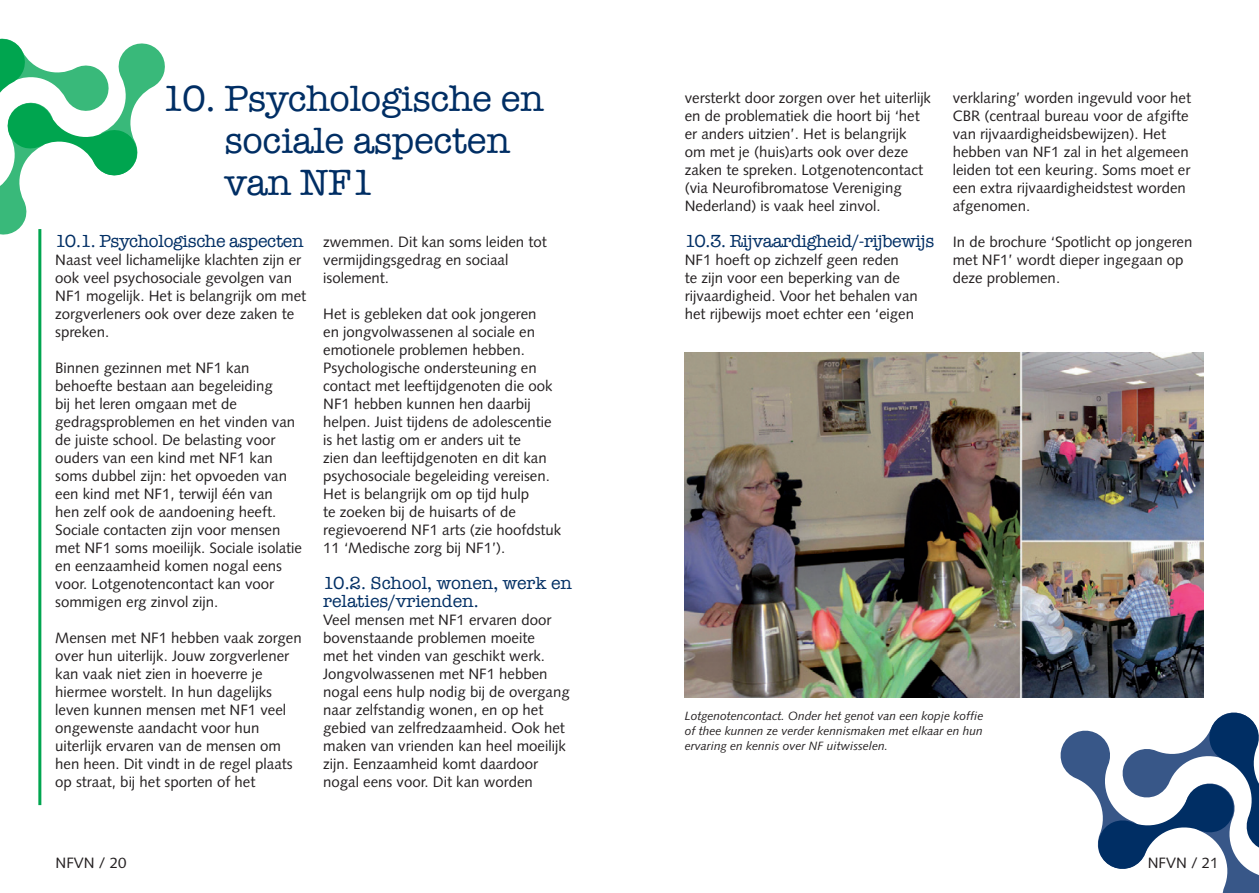
<style>
.page{position:relative;width:1259px;height:893px;background:#fff}
.page>*{position:absolute;margin:0;border:0;box-sizing:border-box;transform-origin:0 0}
.t1{font:37.5px/42px "American Typewriter";letter-spacing:-.01em;color:#002e64}
.t2{font:18px "American Typewriter";letter-spacing:-.02em;color:#002e64}
.t3{font:18px/18px "American Typewriter";color:#002e64}
.t4{font:15px/18px "Syntax LT Std";color:#231f20}
.t5{font:italic 12px/15px "Syntax LT Std";color:#231f20;text-align:justify}
</style>
<div class="page">
<svg style="left:0;top:38px;width:165px;height:199px"></svg>
<svg style="left:1060px;top:712px;width:199px;height:181px"></svg>
<img style="left:685px;top:352px;width:518px;height:345px">
<hr style="left:38px;top:229px;width:3px;height:576px;background:#00a54f">
<h1 class="t1" style="left:224px;top:76px;width:321px;text-indent:-63px">10. Psychologische en sociale aspecten van NF1</h1>
<p class="t2" style="left:55px;top:227px;width:250px">10.1. Psychologische aspecten</p>
<p class="t4" style="left:55px;top:251px;width:252px">Naast veel lichamelijke klachten zijn er ook veel psychosociale gevolgen van<br>NF1 mogelijk. Het is belangrijk om met zorgverleners ook over deze zaken te spreken.</p>
<p class="t4" style="left:55px;top:359px;width:248px">Binnen gezinnen met NF1 kan behoefte bestaan aan begeleiding<br>bij het leren omgaan met de gedragsproblemen en het vinden van de juiste school. De belasting voor ouders van een kind met NF1 kan soms dubbel zijn: het opvoeden van een kind met NF1, terwijl één van<br>hen zelf ook de aandoening heeft.<br>Sociale contacten zijn voor mensen met NF1 soms moeilijk. Sociale isolatie en eenzaamheid komen nogal eens voor. Lotgenotencontact kan voor sommigen erg zinvol zijn.</p>
<p class="t4" style="left:55px;top:629px;width:248px">Mensen met NF1 hebben vaak zorgen over hun uiterlijk. Jouw zorgverlener kan vaak niet zien in hoeverre je hiermee worstelt. In hun dagelijks leven kunnen mensen met NF1 veel ongewenste aandacht voor hun uiterlijk ervaren van de mensen om hen heen. Dit vindt in de regel plaats op straat, bij het sporten of het</p>
<p class="t4" style="left:323px;top:233px;width:225px">zwemmen. Dit kan soms leiden tot vermijdingsgedrag en sociaal isolement.</p>
<p class="t4" style="left:323px;top:305px;width:240px">Het is gebleken dat ook jongeren<br>en jongvolwassenen al sociale en emotionele problemen hebben.<br>Psychologische ondersteuning en contact met leeftijdgenoten die ook NF1 hebben kunnen hen daarbij helpen. Juist tijdens de adolescentie is het lastig om er anders uit te<br>zien dan leeftijdgenoten en dit kan psychosociale begeleiding vereisen.<br>Het is belangrijk om op tijd hulp<br>te zoeken bij de huisarts of de regievoerend NF1 arts (zie hoofdstuk 11 ‘Medische zorg bij NF1’).</p>
<p class="t3" style="left:323px;top:573px;width:250px">10.2. School, wonen, werk en relaties/vrienden.</p>
<p class="t4" style="left:323px;top:611px;width:248px">Veel mensen met NF1 ervaren door bovenstaande problemen moeite<br>met het vinden van geschikt werk.<br>Jongvolwassenen met NF1 hebben nogal eens hulp nodig bij de overgang naar zelfstandig wonen, en op het gebied van zelfredzaamheid. Ook het maken van vrienden kan heel moeilijk zijn. Eenzaamheid komt daardoor nogal eens voor. Dit kan worden</p>
<p class="t4" style="left:685px;top:89px;width:248px">versterkt door zorgen over het uiterlijk en de problematiek die hoort bij ‘het er anders uitzien’. Het is belangrijk<br>om met je (huis)arts ook over deze zaken te spreken. Lotgenotencontact (via Neurofibromatose Vereniging Nederland) is vaak heel zinvol.</p>
<p class="t2" style="left:685px;top:227px;width:251px">10.3. Rijvaardigheid/-rijbewijs</p>
<p class="t4" style="left:685px;top:251px;width:235px">NF1 hoeft op zichzelf geen reden<br>te zijn voor een beperking van de rijvaardigheid. Voor het behalen van het rijbewijs moet echter een ‘eigen</p>
<p class="t4" style="left:952px;top:89px;width:240px">verklaring’ worden ingevuld voor het<br>CBR (centraal bureau voor de afgifte van rijvaardigheidsbewijzen). Het hebben van NF1 zal in het algemeen leiden tot een keuring. Soms moet er een extra rijvaardigheidstest worden afgenomen.</p>
<p class="t4" style="left:952px;top:233px;width:241px">In de brochure ‘Spotlicht op jongeren met NF1’ wordt dieper ingegaan op deze problemen.</p>
<p class="t5" style="left:685px;top:708px;width:300px">Lotgenotencontact. Onder het genot van een kopje koffie of thee kunnen ze verder kennismaken met elkaar en hun ervaring en kennis over NF uitwisselen.</p>
<p class="t4" style="left:56px;top:854px;width:72px">NFVN / 20</p>
<p class="t4" style="left:1147px;top:854px;width:72px">NFVN / 21</p>
</div>
